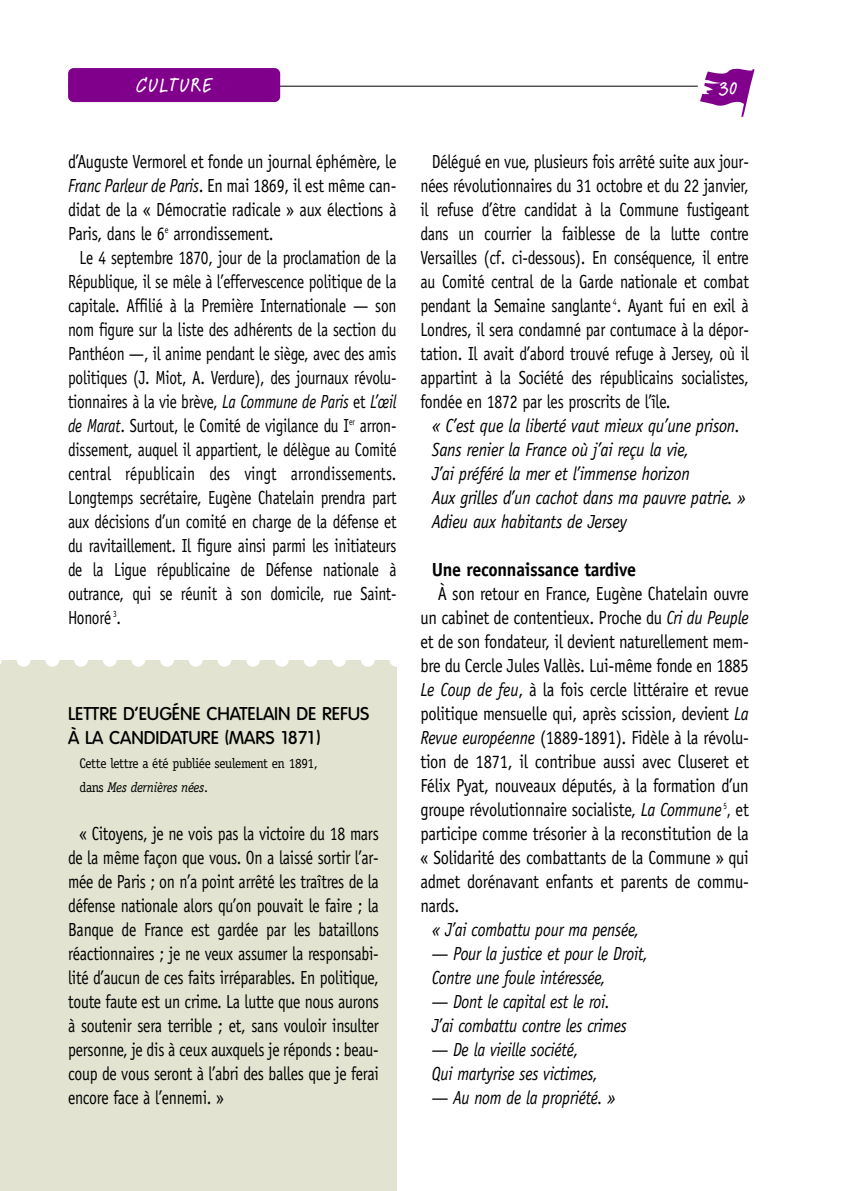
<style>
.page{position:relative;width:851px;height:1191px;background:#fff}
.page>*{position:absolute;margin:0;border:0;box-sizing:border-box;transform-origin:0 0}
.t1{font:500 22px "Feltpen Std";letter-spacing:.075em;color:#fff}
.t2{font:19px/24px "Officina Sans";letter-spacing:-.015em;color:#000;text-align:justify;scale:.83 1}
.t3{font:19px "Officina Sans";letter-spacing:-.015em;color:#000;scale:.81 1}
.t4{font:19px/24px "Officina Sans";letter-spacing:-.015em;color:#000;text-align:justify;scale:.87 1}
.t5{font:italic 19px/24px "Officina Sans";letter-spacing:-.015em;color:#000;scale:.86 1}
.t6{font:italic 19px/24px "Officina Sans";letter-spacing:-.015em;color:#000;scale:.89 1}
.t7{font:19px "Officina Sans";letter-spacing:-.015em;color:#000;scale:.85 1}
.t8{font:19px "Officina Sans";letter-spacing:.005em;color:#000;scale:.81 1}
.t9{font:700 19px "Officina Sans";letter-spacing:-.015em;color:#000;scale:.95 1}
.t10{font:500 18px/24px "Volkswagen";color:#000}
.t11{font:14px/24px "Officina Serif";letter-spacing:-.025em;color:#000;scale:.95 1}
.s1{font-style:italic}
</style>
<div class="page">
<div style="left:0;top:660px;width:396px;height:531px;background:#e2e4d1"></div>
<svg style="left:700px;top:68px;width:54px;height:49px"></svg>
<hr style="left:68px;top:86px;width:629px;height:1px;background:#000">
<div style="left:68px;top:68px;width:212px;height:34px;background:#80008c;border-radius:6px"></div>
<svg style="left:0;top:660px;width:375px;height:7px"></svg>
<svg style="left:389px;top:660px;width:8px;height:7px"></svg>
<p class="t1" style="left:136px;top:77px;width:78px">CULTURE</p>
<p class="t1" style="left:718px;top:80px;width:20px">30</p>
<p class="t7" style="left:68px;top:154px;width:388px">d’Auguste Vermorel et fonde un journal éphémère, le</p>
<p class="t7" style="left:68px;top:178px;width:388px"><span class="s1">Franc Parleur de Paris</span>. En mai 1869, il est même can-</p>
<p class="t7" style="left:68px;top:202px;width:388px">didat de la « Démocratie radicale » aux élections à</p>
<p class="t7" style="left:68px;top:226px;width:243px">Paris, dans le 6<sup>e</sup> arrondissement.</p>
<p class="t3" style="left:79px;top:250px;width:393px">Le 4 septembre 1870, jour de la proclamation de la</p>
<p class="t3" style="left:68px;top:274px;width:407px">République, il se mêle à l’effervescence politique de la</p>
<p class="t3" style="left:68px;top:298px;width:407px">capitale. Affilié à la Première Internationale — son</p>
<p class="t3" style="left:68px;top:322px;width:407px">nom figure sur la liste des adhérents de la section du</p>
<p class="t3" style="left:68px;top:346px;width:407px">Panthéon —, il anime pendant le siège, avec des amis</p>
<p class="t3" style="left:68px;top:370px;width:407px">politiques (J. Miot, A. Verdure), des journaux révolu-</p>
<p class="t3" style="left:68px;top:394px;width:407px">tionnaires à la vie brève, <span class="s1">La Commune de Paris</span> et <span class="s1">L’œil</span></p>
<p class="t3" style="left:68px;top:418px;width:407px"><span class="s1">de Marat</span>. Surtout, le Comité de vigilance du I<sup>er</sup> arron-</p>
<p class="t3" style="left:68px;top:442px;width:407px">dissement, auquel il appartient, le délègue au Comité</p>
<p class="t8" style="left:68px;top:466px;width:407px">central républicain des vingt arrondissements.</p>
<p class="t3" style="left:68px;top:490px;width:407px">Longtemps secrétaire, Eugène Chatelain prendra part</p>
<p class="t3" style="left:68px;top:514px;width:407px">aux décisions d’un comité en charge de la défense et</p>
<p class="t3" style="left:68px;top:538px;width:407px">du ravitaillement. Il figure ainsi parmi les initiateurs</p>
<p class="t3" style="left:68px;top:562px;width:407px">de la Ligue républicaine de Défense nationale à</p>
<p class="t3" style="left:68px;top:586px;width:407px">outrance, qui se réunit à son domicile, rue Saint-</p>
<p class="t3" style="left:68px;top:610px;width:67px">Honoré <sup>3</sup>.</p>
<p class="t10" style="left:68px;top:702px;width:303px">LETTRE D’EUGÉNE CHATELAIN DE REFUS<br>À LA CANDIDATURE (MARS 1871)</p>
<p class="t11" style="left:79px;top:751px;width:252px">Cette lettre a été publiée seulement en 1891, dans <span class="s1">Mes dernières nées</span>.</p>
<p class="t2" style="left:68px;top:823px;width:376px;text-indent:11px">« Citoyens, je ne vois pas la victoire du 18 mars de la même façon que vous. On a laissé sortir l’ar&shy;mée de Paris ; on n’a point arrêté les traîtres de la défense nationale alors qu’on pouvait le faire ; la Banque de France est gardée par les bataillons réactionnaires ; je ne veux assumer la responsabi&shy;lité d’aucun de ces faits irréparables. En politique, toute faute est un crime. La lutte que nous aurons à soutenir sera terrible ; et, sans vouloir insulter personne, je dis à ceux auxquels je réponds : beau&shy;coup de vous seront à l’abri des balles que je ferai encore face à l’ennemi. »</p>
<p class="t2" style="left:420px;top:151px;width:397px;text-indent:11px">Délégué en vue, plusieurs fois arrêté suite aux jour&shy;nées révolutionnaires du 31 octobre et du 22 janvier, il refuse d’être candidat à la Commune fustigeant dans un courrier la faiblesse de la lutte contre Versailles (cf. ci-dessous). En conséquence, il entre au Comité central de la Garde nationale et combat pendant la Semaine sanglante <sup>4</sup>. Ayant fui en exil à Londres, il sera condamné par contumace à la dépor&shy;tation. Il avait d’abord trouvé refuge à Jersey, où il appartint à la Société des républicains socialistes, fondée en 1872 par les proscrits de l’île.</p>
<p class="t6" style="left:432px;top:415px;width:355px">« C’est que la liberté vaut mieux qu’une prison.<br>Sans renier la France où j’ai reçu la vie,<br>J’ai préféré la mer et l’immense horizon<br>Aux grilles d’un cachot dans ma pauvre patrie. » Adieu aux habitants de Jersey</p>
<p class="t9" style="left:432px;top:562px;width:216px">Une reconnaissance tardive</p>
<p class="t4" style="left:420px;top:583px;width:379px;text-indent:17px">À son retour en France, Eugène Chatelain ouvre un cabinet de contentieux. Proche du <span class="s1">Cri du Peuple </span>et de son fondateur, il devient naturellement mem&shy;bre du Cercle Jules Vallès. Lui-même fonde en 1885<br><span class="s1">Le Coup de feu</span>, à la fois cercle littéraire et revue politique mensuelle qui, après scission, devient <span class="s1">La Revue européenne</span> (1889-1891). Fidèle à la révolu&shy;tion de 1871, il contribue aussi avec Cluseret et Félix Pyat, nouveaux députés, à la formation d’un groupe révolutionnaire socialiste, <span class="s1">La Commune</span> <sup>5</sup>, et participe comme trésorier à la reconstitution de la « Solidarité des combattants de la Commune » qui admet dorénavant enfants et parents de commu&shy;nards.</p>
<p class="t5" style="left:432px;top:919px;width:243px">« J’ai combattu pour ma pensée,</p>
<p class="t5" style="left:432px;top:943px;width:253px">— Pour la justice et pour le Droit,<br>Contre une foule intéressée,</p>
<p class="t5" style="left:432px;top:991px;width:228px">— Dont le capital est le roi.<br>J’ai combattu contre les crimes</p>
<p class="t5" style="left:432px;top:1039px;width:194px">— De la vieille société,<br>Qui martyrise ses victimes,</p>
<p class="t5" style="left:432px;top:1087px;width:215px">— Au nom de la propriété. »</p>
</div>
